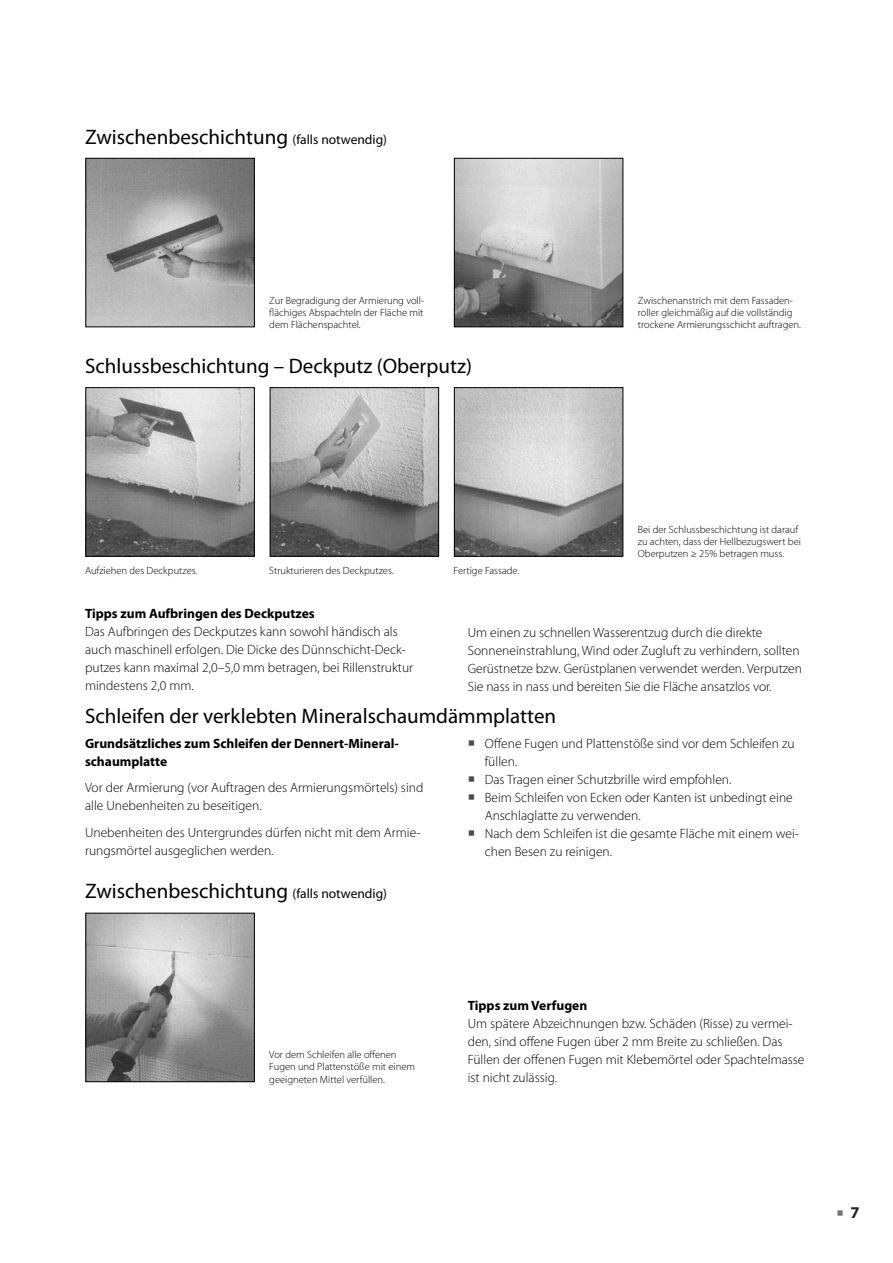
<style>
.page{position:relative;width:893px;height:1263px;background:#fff}
.page>*{position:absolute;margin:0;border:0;box-sizing:border-box;transform-origin:0 0}
.t1{font:21px "Myriad Pro";color:#000}
.t2{font:700 16.5px "Myriad Pro";color:#242424}
.t3{font:300 13.5px/18px "Myriad Pro";color:#000}
.t4{font:700 13.5px/18px "Myriad Pro";color:#000}
.t5{font:300 10.5px/12px "Myriad Pro";color:#000}
.s1{font-size:13.5px}
.s2{color:#4b4b4b}
.s3{color:#737373}
</style>
<div class="page">
<img style="left:87px;top:160px;width:166px;height:165px">
<div style="left:85px;top:158px;width:170px;height:169px;border:1px solid #000"></div>
<img style="left:456px;top:160px;width:165px;height:165px">
<div style="left:454px;top:158px;width:169px;height:169px;border:1px solid #000"></div>
<img style="left:87px;top:389px;width:166px;height:166px">
<div style="left:85px;top:387px;width:170px;height:170px;border:1px solid #000"></div>
<img style="left:272px;top:389px;width:165px;height:166px">
<div style="left:270px;top:387px;width:169px;height:170px;border:1px solid #000"></div>
<img style="left:456px;top:389px;width:165px;height:166px">
<div style="left:454px;top:387px;width:169px;height:170px;border:1px solid #000"></div>
<img style="left:87px;top:915px;width:166px;height:165px">
<div style="left:85px;top:913px;width:170px;height:169px;border:1px solid #000"></div>
<h1 class="t1" style="left:85px;top:124px;width:304px">Zwischenbeschichtung <span class="s1">(falls notwendig)</span></h1>
<p class="t5" style="left:269px;top:294px;width:156px;text-align:justify">Zur Begradigung der Armierung voll&shy;flächiges Abspachteln der Fläche mit dem Flächenspachtel.</p>
<p class="t5" style="left:638px;top:294px;width:165px">Zwischenanstrich mit dem Fassaden&shy;roller gleichmäßig auf die voll stän dig trockene Armierungsschicht auftragen.</p>
<h1 class="t1" style="left:85px;top:353px;width:388px">Schlussbeschichtung – Deckputz (Oberputz)</h1>
<p class="t5" style="left:85px;top:565px;width:114px">Aufziehen des Deckputzes.</p>
<p class="t5" style="left:269px;top:565px;width:126px">Strukturieren des Deckputzes.</p>
<p class="t5" style="left:454px;top:565px;width:67px">Fertige Fassade.</p>
<p class="t5" style="left:638px;top:524px;width:165px">Bei der Schlussbeschichtung ist darauf zu achten, dass der Hellbezugswert bei<br>Oberputzen ≥ 25% betragen muss.</p>
<p class="t4" style="left:85px;top:604px;width:231px">Tipps zum Aufbringen des Deckputzes</p>
<p class="t3" style="left:85px;top:623px;width:330px">Das Aufbringen des Deckputzes kann sowohl händisch als auch maschinell erfolgen. Die Dicke des Dünnschicht-Deck&shy;putzes kann maximal 2,0–5,0 mm betragen, bei Rillenstruktur mindestens 2,0 mm.</p>
<p class="t3" style="left:468px;top:624px;width:336px">Um einen zu schnellen Wasserentzug durch die direkte Sonneneinstrahlung, Wind oder Zugluft zu verhindern, sollten Gerüstnetze bzw. Gerüstplanen verwendet werden. Verputzen Sie nass in nass und bereiten Sie die Fläche ansatzlos vor.</p>
<h1 class="t1" style="left:85px;top:703px;width:473px">Schleifen der verklebten Mineralschaumdämmplatten</h1>
<p class="t3" style="left:485px;top:734px;width:311px;text-indent:-17px"><span class="s2">○</span> Offene Fugen und Plattenstöße sind vor dem Schleifen zu füllen.</p>
<p class="t3" style="left:468px;top:770px;width:265px"><span class="s2">○</span> Das Tragen einer Schutzbrille wird empfohlen.</p>
<p class="t3" style="left:485px;top:788px;width:310px;text-indent:-17px"><span class="s2">○</span> Beim Schleifen von Ecken oder Kanten ist unbedingt eine<br>Anschlaglatte zu verwenden.</p>
<p class="t3" style="left:485px;top:824px;width:316px;text-indent:-17px"><span class="s2">○</span> Nach dem Schleifen ist die gesamte Fläche mit einem wei&shy;chen Besen zu reinigen.</p>
<p class="t4" style="left:85px;top:733px;width:315px">Grundsätzliches zum Schleifen der Dennert-Mineral&shy;schaumplatte</p>
<p class="t3" style="left:85px;top:779px;width:340px">Vor der Armierung (vor Auftragen des Armierungsmörtels) sind alle Unebenheiten zu beseitigen.</p>
<p class="t3" style="left:85px;top:823px;width:337px">Unebenheiten des Untergrundes dürfen nicht mit dem Armie&shy;rungsmörtel ausgeglichen werden.</p>
<h1 class="t1" style="left:85px;top:878px;width:304px">Zwischenbeschichtung <span class="s1">(falls notwendig)</span></h1>
<p class="t5" style="left:269px;top:1049px;width:147px">Vor dem Schleifen alle offenen<br>Fugen und Plattenstöße mit einem geeigneten Mittel verfüllen.</p>
<p class="t4" style="left:468px;top:996px;width:121px">Tipps zum Verfugen</p>
<p class="t3" style="left:468px;top:1015px;width:338px">Um spätere Abzeichnungen bzw. Schäden (Risse) zu vermei&shy;den, sind offene Fugen über 2 mm Breite zu schließen. Das Füllen der offenen Fugen mit Klebemörtel oder Spachtelmasse ist nicht zulässig.</p>
<p class="t2" style="left:836px;top:1202px;width:25px"><span class="s3">○</span> 7</p>
</div>
